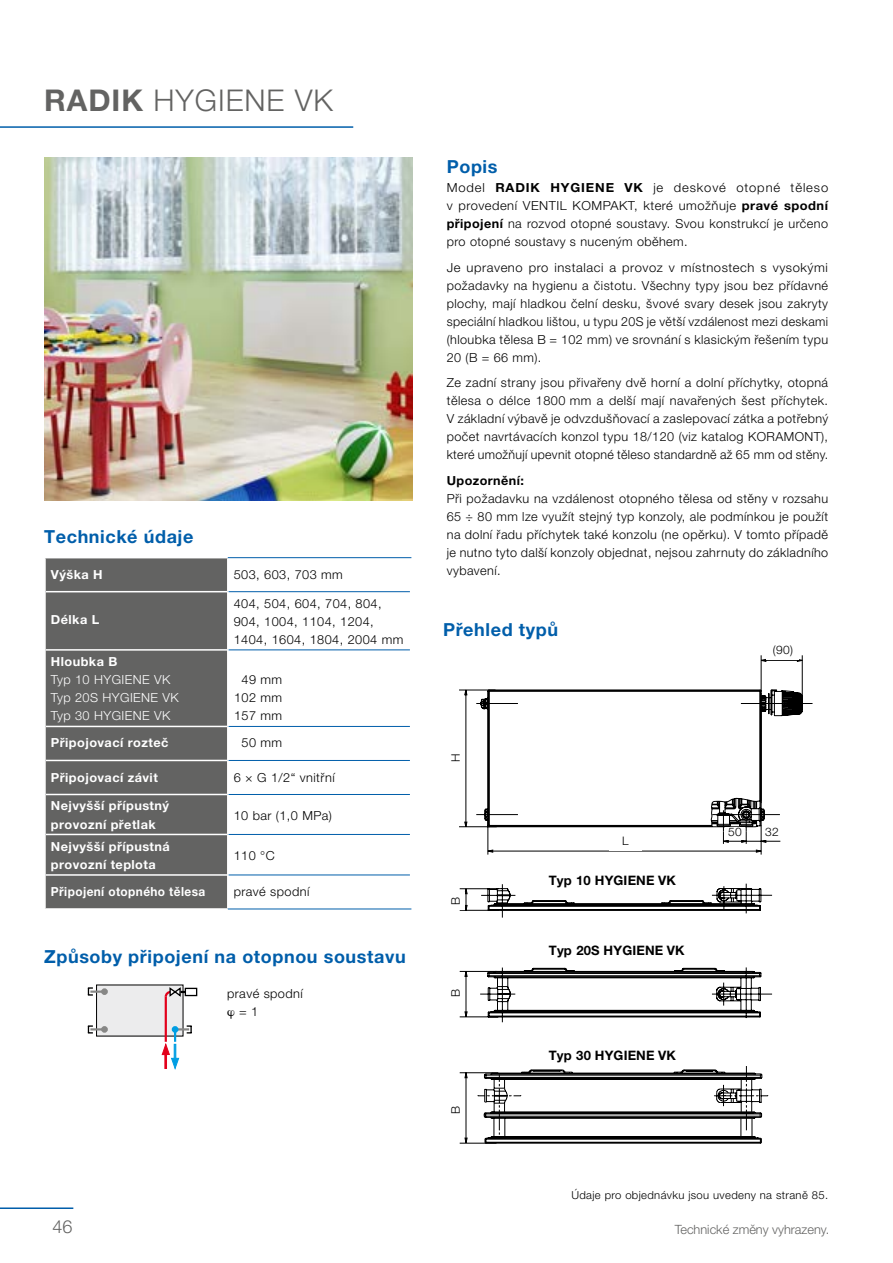
<style>
.page{position:relative;width:893px;height:1263px;background:#fff}
.page>*{position:absolute;margin:0;border:0;box-sizing:border-box;transform-origin:0 0}
.t1{font:300 30px "Helvetica Neue LT Pro";letter-spacing:.035em;color:#636362}
.t2{font:700 18px "Helvetica Neue LT Pro";letter-spacing:.035em;color:#005eaa}
.t3{font:300 18px "Helvetica Neue LT Pro";color:#636362}
.t4{font:700 13.05px "Helvetica Neue LT Pro";letter-spacing:.015em;color:#000}
.t5{font:300 12.75px "Helvetica Neue LT Pro";color:#636362}
.t6{font:300 12.45px/18px "Helvetica Neue LT Pro";letter-spacing:.035em;color:#000;text-align:justify}
.t7{font:300 12.45px/18px "Helvetica Neue LT Pro";letter-spacing:.035em;color:#000;text-align:justify;scale:1.04 1}
.t8{font:700 12.45px/18px "Helvetica Neue LT Pro";letter-spacing:.035em;color:#fff}
.t9{font:300 12.45px/18px "Helvetica Neue LT Pro";letter-spacing:.035em;color:#fff}
.t10{font:700 12.45px "Helvetica Neue LT Pro";letter-spacing:.035em;color:#fff;scale:.95 1}
.t11{font:700 12.45px "Helvetica Neue LT Pro";letter-spacing:.035em;color:#000}
.t12{font:300 11.7px "Helvetica Neue LT Pro";color:#000}
.t13{font:300 10.95px "Helvetica Neue LT Pro";letter-spacing:.035em;color:#000}
.s1{font-weight:700}
</style>
<div class="page">
<hr style="left:0;top:1207px;width:73px;height:2px;background:#005eaa">
<div style="left:97px;top:985px;width:86px;height:51px;background:#ececed"></div>
<svg style="left:88px;top:987px;width:5px;height:9px"></svg>
<div style="left:185px;top:988px;width:12px;height:8px;border:1px solid #000"></div>
<svg style="left:160px;top:986px;width:32px;height:84px"></svg>
<div style="left:172px;top:1026px;width:6px;height:7px;border:2px solid #009ee3;border-radius:50%"></div>
<svg style="left:88px;top:1025px;width:19px;height:8px"></svg>
<div style="left:101px;top:1026px;width:7px;height:7px;border:2px solid #878786;border-radius:50%"></div>
<hr style="left:90px;top:990px;width:14px;height:3px;background:#878786">
<div style="left:101px;top:988px;width:7px;height:7px;border:2px solid #878786;border-radius:50%"></div>
<hr style="left:0;top:126px;width:353px;height:2px;background:#005eaa">
<img style="left:44px;top:157px;width:368px;height:343px">
<div style="left:46px;top:558px;width:181px;height:350px;background:#636362"></div>
<svg style="left:229px;top:558px;width:181px;height:318px"></svg>
<hr style="left:46px;top:591px;width:181px;height:1px;background:#fff">
<hr style="left:46px;top:649px;width:181px;height:2px;background:#fff">
<hr style="left:46px;top:726px;width:181px;height:1px;background:#fff">
<hr style="left:46px;top:760px;width:181px;height:1px;background:#fff">
<hr style="left:46px;top:794px;width:181px;height:1px;background:#fff">
<hr style="left:46px;top:834px;width:181px;height:1px;background:#fff">
<hr style="left:46px;top:874px;width:181px;height:2px;background:#fff">
<hr style="left:229px;top:726px;width:181px;height:1px;background:#005eaa">
<hr style="left:229px;top:760px;width:181px;height:1px;background:#005eaa">
<hr style="left:229px;top:794px;width:181px;height:1px;background:#005eaa">
<hr style="left:228px;top:557px;width:183px;height:1px;background:#005eaa">
<hr style="left:229px;top:591px;width:181px;height:1px;background:#005eaa">
<hr style="left:229px;top:649px;width:181px;height:1px;background:#005eaa">
<hr style="left:229px;top:834px;width:181px;height:1px;background:#005eaa">
<hr style="left:229px;top:874px;width:181px;height:1px;background:#005eaa">
<hr style="left:228px;top:908px;width:183px;height:1px;background:#005eaa">
<svg style="left:480px;top:689px;width:323px;height:4px"></svg>
<svg style="left:459px;top:693px;width:354px;height:162px"></svg>
<svg style="left:467px;top:883px;width:305px;height:213px"></svg>
<svg style="left:459px;top:888px;width:8px;height:23px"></svg>
<svg style="left:459px;top:970px;width:309px;height:174px"></svg>
<div style="left:451px;top:741px;width:14px;height:33px;background:#fff"></div>
<div style="left:609px;top:836px;width:33px;height:14px;background:#fff"></div>
<div style="left:762px;top:827px;width:20px;height:13px;background:#fff"></div>
<div style="left:725px;top:827px;width:20px;height:13px;background:#fff"></div>
<div style="left:451px;top:892px;width:14px;height:17px;background:#fff"></div>
<div style="left:451px;top:984px;width:14px;height:18px;background:#fff"></div>
<div style="left:451px;top:1101px;width:14px;height:18px;background:#fff"></div>
<h1 class="t1" style="left:44px;top:82px;width:290px"><span class="s1">RADIK</span> HYGIENE VK</h1>
<h2 class="t2" style="left:44px;top:525px;width:151px">Technické údaje</h2>
<p class="t8" style="left:51px;top:566px;width:53px">Výška H</p>
<p class="t6" style="left:234px;top:566px;width:111px">503, 603, 703 mm</p>
<p class="t8" style="left:51px;top:611px;width:50px">Délka L</p>
<p class="t6" style="left:234px;top:594px;width:171px;text-align:left">404, 504, 604, 704, 804,<br>904, 1004, 1104, 1204,<br>1404, 1604, 1804, 2004 mm</p>
<p class="t8" style="left:51px;top:653px;width:68px">Hloubka B</p>
<p class="t9" style="left:51px;top:671px;width:129px">Typ 10 HYGIENE VK<br>Typ 20S HYGIENE VK<br>Typ 30 HYGIENE VK</p>
<p class="t6" style="left:234px;top:671px;width:50px;text-indent:8px">49 mm 102 mm 157 mm</p>
<p class="t8" style="left:51px;top:734px;width:119px">Připojovací rozteč</p>
<p class="t6" style="left:242px;top:734px;width:42px">50 mm</p>
<p class="t8" style="left:51px;top:768px;width:108px">Připojovací závit</p>
<p class="t6" style="left:234px;top:768px;width:102px">6 × G 1/2“ vnitřní</p>
<p class="t8" style="left:51px;top:797px;width:120px">Nejvyšší přípustný provozní přetlak</p>
<p class="t6" style="left:234px;top:806px;width:100px">10 bar (1,0 MPa)</p>
<p class="t8" style="left:51px;top:837px;width:120px">Nejvyšší přípustná provozní teplota</p>
<p class="t6" style="left:234px;top:846px;width:42px">110 °C</p>
<p class="t10" style="left:51px;top:884px;width:164px">Připojení otopného tělesa</p>
<p class="t6" style="left:234px;top:882px;width:77px">pravé spodní</p>
<h2 class="t2" style="left:44px;top:946px;width:363px">Způsoby připojení na otopnou soustavu</h2>
<p class="t6" style="left:239px;top:984px;width:65px;text-indent:-12px">pravé spodní = 1</p>
<h2 class="t2" style="left:447px;top:156px;width:52px">Popis</h2>
<p class="t7" style="left:447px;top:178px;width:368px">Model <span class="s1">RADIK HYGIENE VK</span> je deskové otopné těleso v provedení VENTIL KOMPAKT, které umožňuje <span class="s1">pravé spodní připojení</span> na rozvod otopné soustavy. Svou konstrukcí je určeno pro otopné soustavy s nuceným oběhem.</p>
<p class="t7" style="left:447px;top:258px;width:368px">Je upraveno pro instalaci a provoz v místnostech s vysokými požadavky na hygienu a čistotu. Všechny typy jsou bez přídavné plochy, mají hladkou čelní desku, švové svary desek jsou zakryty speciální hladkou lištou, u typu 20S je větší vzdálenost mezi deskami (hloubka tělesa B = 102 mm) ve srovnání s klasickým řešením typu 20 (B = 66 mm).</p>
<p class="t6" style="left:447px;top:373px;width:383px">Ze zadní strany jsou přivařeny dvě horní a dolní příchytky, otopná tělesa o délce 1800 mm a delší mají navařených šest příchytek.<br>V základní výbavě je odvzdušňovací a zaslepovací zátka a potřebný počet navrtávacích konzol typu 18/120 (viz katalog KORAMONT), které umožňují upevnit otopné těleso standardně až 65 mm od stěny.</p>
<p class="t11" style="left:447px;top:472px;width:79px">Upozornění:</p>
<p class="t6" style="left:447px;top:489px;width:383px">Při požadavku na vzdálenost otopného tělesa od stěny v rozsahu 65 ÷ 80 mm lze využít stejný typ konzoly, ale podmínkou je použít na dolní řadu příchytek také konzolu (ne opěrku). V tomto případě je nutno tyto další konzoly objednat, nejsou zahrnuty do základního vybavení.</p>
<h2 class="t2" style="left:443px;top:618px;width:116px">Přehled typů</h2>
<p class="t12" style="left:449px;top:762px;width:10px;rotate:-90deg">H</p>
<p class="t12" style="left:449px;top:905px;width:10px;rotate:-90deg">B</p>
<p class="t12" style="left:449px;top:997px;width:10px;rotate:-90deg">B</p>
<p class="t12" style="left:449px;top:1114px;width:10px;rotate:-90deg">B</p>
<p class="t12" style="left:622px;top:834px;width:8px">L</p>
<p class="t4" style="left:549px;top:872px;width:129px">Typ 10 HYGIENE VK</p>
<p class="t4" style="left:549px;top:942px;width:137px">Typ 20S HYGIENE VK</p>
<p class="t4" style="left:549px;top:1047px;width:129px">Typ 30 HYGIENE VK</p>
<p class="t12" style="left:773px;top:643px;width:22px">(90)</p>
<p class="t12" style="left:728px;top:825px;width:15px">50</p>
<p class="t12" style="left:765px;top:824px;width:15px">32</p>
<p class="t13" style="left:571px;top:1189px;width:258px">Údaje pro objednávku jsou uvedeny na straně 85.</p>
<h2 class="t3" style="left:52px;top:1216px;width:22px">46</h2>
<p class="t5" style="left:675px;top:1221px;width:156px">Technické změny vyhrazeny.</p>
</div>
